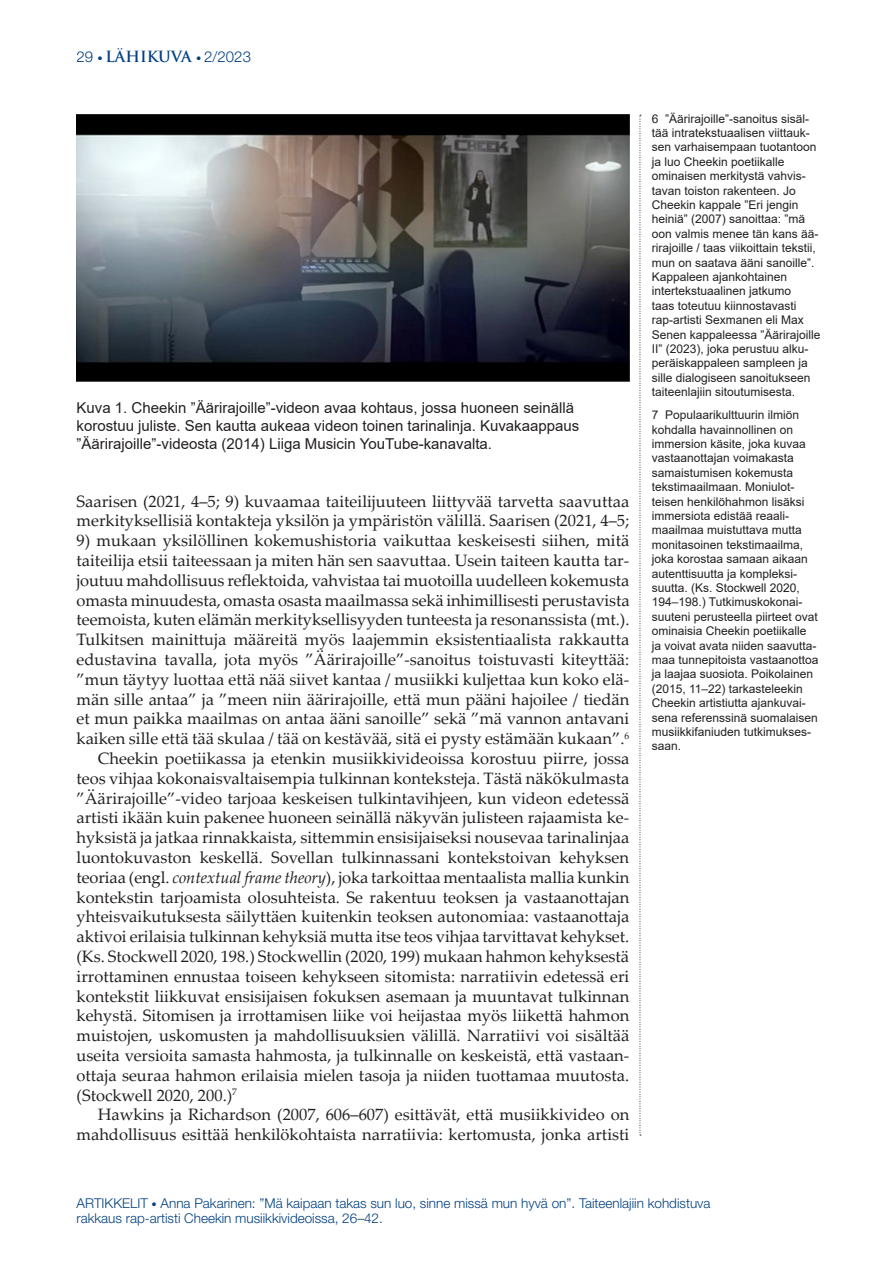
<style>
.page{position:relative;width:893px;height:1263px;background:#fff}
.page>*{position:absolute;margin:0;border:0;box-sizing:border-box;transform-origin:0 0}
.Artikkelit_leipis{font:16.5px/19.8px "Palatino Linotype";color:#231f20;text-align:justify}
.Kuvateksti{font:15px/18px "Arial";color:#231f20}
.t1{font:300 15px "Helvetica Neue";color:#003f80}
.t2{font:300 13.5px/15px "Helvetica Neue";color:#003f80}
.Artikkeli_viitteet{font:12px/14.4px "Arial";color:#231f20}
.s1{font-size:10.5px}
.s2{font-family:"Trajan Pro";font-weight:700}
.s3{font-style:italic}
</style>
<div class="page">
<svg style="left:640px;top:115px;width:1px;height:1021px"></svg>
<img style="left:77px;top:115px;width:552px;height:266px">
<p class="t1" style="left:77px;top:47px;width:176px">29 <span class="s1">•</span> <span class="s2">LÄHIKUVA</span> <span class="s1">•</span> 2/2023</p>
<p class="Kuvateksti" style="left:77px;top:399px;width:504px">Kuva 1. Cheekin ”Äärirajoille”-videon avaa kohtaus, jossa huoneen seinällä korostuu juliste. Sen kautta aukeaa videon toinen tarinalinja. Kuvakaappaus ”Äärirajoille”-videosta (2014) Liiga Musicin YouTube-kanavalta.</p>
<p class="Artikkelit_leipis" style="left:77px;top:490px;width:554px">Saarisen (2021, 4–5; 9) kuvaamaa taiteilijuuteen liittyvää tarvetta saavuttaa merkityksellisiä kontakteja yksilön ja ympäristön välillä. Saarisen (2021, 4–5;</p>
<p class="Artikkelit_leipis" style="left:77px;top:530px;width:554px">9) mukaan yksilöllinen kokemushistoria vaikuttaa keskeisesti siihen, mitä taiteilija etsii taiteessaan ja miten hän sen saavuttaa. Usein taiteen kautta tar&shy;joutuu mahdollisuus reflektoida, vahvistaa tai muotoilla uudelleen kokemusta omasta minuudesta, omasta osasta maailmassa sekä inhimillisesti perustavista teemoista, kuten elämän merkityksellisyyden tunteesta ja resonanssista (mt.).<br>Tulkitsen mainittuja määreitä myös laajemmin eksistentiaalista rakkautta edustavina tavalla, jota myös ”Äärirajoille”-sanoitus toistuvasti kiteyttää: ”mun täytyy luottaa että nää siivet kantaa / musiikki kuljettaa kun koko elä&shy;män sille antaa” ja ”meen niin äärirajoille, että mun pääni hajoilee / tiedän et mun paikka maailmas on antaa ääni sanoille” sekä ”mä vannon antavani kaiken sille että tää skulaa / tää on kestävää, sitä ei pysty estämään kukaan”.<sup>6</sup></p>
<p class="Artikkelit_leipis" style="left:77px;top:748px;width:554px;text-indent:21px">Cheekin poetiikassa ja etenkin musiikkivideoissa korostuu piirre, jossa teos vihjaa kokonaisvaltaisempia tulkinnan konteksteja. Tästä näkökulmasta ”Äärirajoille”-video tarjoaa keskeisen tulkintavihjeen, kun videon edetessä artisti ikään kuin pakenee huoneen seinällä näkyvän julisteen rajaamista ke&shy;hyksistä ja jatkaa rinnakkaista, sittemmin ensisijaiseksi nousevaa tarinalinjaa luontokuvaston keskellä. Sovellan tulkinnassani kontekstoivan kehyksen teoriaa (engl. <span class="s3">contextual frame theory</span>), joka tarkoittaa mentaalista mallia kunkin kontekstin tarjoamista olosuhteista. Se rakentuu teoksen ja vastaanottajan yhteisvaikutuksesta säilyttäen kuitenkin teoksen autonomiaa: vastaanottaja aktivoi erilaisia tulkinnan kehyksiä mutta itse teos vihjaa tarvittavat kehykset. (Ks. Stockwell 2020, 198.) Stockwellin (2020, 199) mukaan hahmon kehyksestä irrottaminen ennustaa toiseen kehykseen sitomista: narratiivin edetessä eri kontekstit liikkuvat ensisijaisen fokuksen asemaan ja muuntavat tulkinnan kehystä. Sitomisen ja irrottamisen liike voi heijastaa myös liikettä hahmon muistojen, uskomusten ja mahdollisuuksien välillä. Narratiivi voi sisältää useita versioita samasta hahmosta, ja tulkinnalle on keskeistä, että vastaan&shy;ottaja seuraa hahmon erilaisia mielen tasoja ja niiden tuottamaa muutosta. (Stockwell 2020, 200.)<sup>7</sup></p>
<p class="Artikkelit_leipis" style="left:77px;top:1104px;width:554px;text-align:right">Hawkins ja Richardson (2007, 606–607) esittävät, että musiikkivideo on mahdollisuus esittää henkilökohtaista narratiivia: kertomusta, jonka artisti</p>
<p class="Artikkeli_viitteet" style="left:652px;top:111px;width:170px">6 ”Äärirajoille”-sanoitus sisäl&shy;tää intratekstuaalisen viittauk&shy;sen varhaisempaan tuotantoon ja luo Cheekin poetiikalle ominaisen merkitystä vahvis&shy;tavan toiston rakenteen. Jo<br>Cheekin kappale ”Eri jengin heiniä” (2007) sanoittaa: ”mä oon valmis menee tän kans ää&shy;rirajoille / taas viikoittain tekstii, mun on saatava ääni sanoille”.<br>Kappaleen ajankohtainen intertekstuaalinen jatkumo<br>taas toteutuu kiinnostavasti rap-artisti Sexmanen eli Max<br>Senen kappaleessa ”Äärirajoille<br>II” (2023), joka perustuu alku&shy;peräiskappaleen sampleen ja sille dialogiseen sanoitukseen taiteenlajiin sitoutumisesta.</p>
<p class="Artikkeli_viitteet" style="left:652px;top:408px;width:168px">7 Populaarikulttuurin ilmiön kohdalla havainnollinen on immersion käsite, joka kuvaa vastaanottajan voimakasta samaistumisen kokemusta tekstimaailmaan. Moniulot&shy;teisen henkilöhahmon lisäksi immersiota edistää reaali&shy;maailmaa muistuttava mutta monitasoinen tekstimaailma, joka korostaa samaan aikaan autenttisuutta ja kompleksi&shy;suutta. (Ks. Stockwell 2020,<br>194–198.) Tutkimuskokonai&shy;suuteni perusteella piirteet ovat ominaisia Cheekin poetiikalle ja voivat avata niiden saavutta&shy;maa tunnepitoista vastaanottoa ja laajaa suosiota. Poikolainen (2015, 11–22) tarkasteleekin<br>Cheekin artistiutta ajankuvai&shy;sena referenssinä suomalaisen musiikkifaniuden tutkimukses&shy;saan.</p>
<p class="t2" style="left:77px;top:1195px;width:635px">ARTIKKELIT <span class="s1">•</span> Anna Pakarinen: ”Mä kaipaan takas sun luo, sinne missä mun hyvä on”. Taiteenlajiin kohdistuva rakkaus rap-artisti Cheekin musiikkivideoissa, 26–42.</p>
</div>
